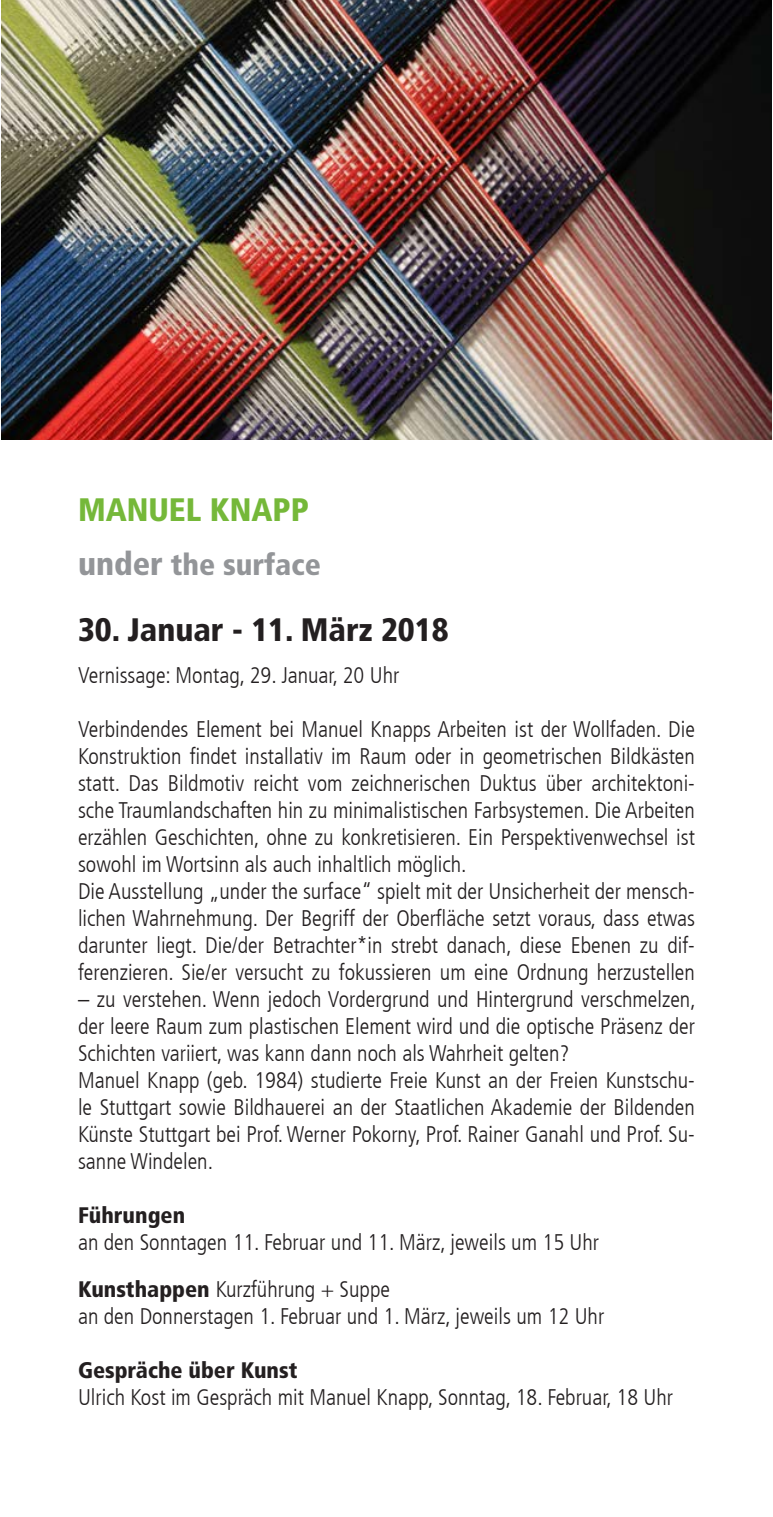
<style>
.page{position:relative;width:773px;height:1517px;background:#fff}
.page>*{position:absolute;margin:0;border:0;box-sizing:border-box;transform-origin:0 0}
.t1{font:900 condensed 32.5px "Frutiger LT Com";color:#231f20}
.t2{font:900 condensed 32.5px "Frutiger LT Com";color:#75b839}
.t3{font:900 condensed 30px "Frutiger LT Com";color:#939598}
.t4{font:300 condensed 22.5px/27px "Frutiger LT Com";color:#231f20}
.t5{font:900 condensed 22.5px "Frutiger LT Com";color:#231f20}
.s1{font-size:32.5px}
.s2{font-weight:900}
</style>
<div class="page">
<img style="left:2px;top:0;width:769px;height:439px">
<h1 class="t2" style="left:78px;top:490px;width:232px">MANUEL KNAPP</h1>
<h2 class="t3" style="left:78px;top:546px;width:244px"><span class="s1">under</span> the surface</h2>
<h1 class="t1" style="left:78px;top:610px;width:372px">30. Januar - 11. März 2018</h1>
<p class="t4" style="left:78px;top:661px;width:323px">Vernissage: Montag, 29. Januar, 20 Uhr</p>
<p class="t4" style="left:78px;top:715px;width:618px">Verbindendes Element bei Manuel Knapps Arbeiten ist der Wollfaden. Die Konstruktion findet installativ im Raum oder in geometrischen Bildkästen statt. Das Bildmotiv reicht vom zeichnerischen Duktus über architektoni&shy;sche Traumlandschaften hin zu minimalistischen Farbsystemen. Die Arbeiten erzählen Geschichten, ohne zu konkretisieren. Ein Perspektivenwechsel ist sowohl im Wortsinn als auch inhaltlich möglich.<br>Die Ausstellung „under the surface“ spielt mit der Unsicherheit der mensch&shy;lichen Wahrnehmung. Der Begriff der Oberfläche setzt voraus, dass etwas darunter liegt. Die/der Betrachter*in strebt danach, diese Ebenen zu dif&shy;ferenzieren. Sie/er versucht zu fokussieren um eine Ordnung herzustellen</p>
<p class="t4" style="left:78px;top:985px;width:619px">– zu verstehen. Wenn jedoch Vordergrund und Hintergrund verschmelzen, der leere Raum zum plastischen Element wird und die optische Präsenz der Schichten variiert, was kann dann noch als Wahrheit gelten?<br>Manuel Knapp (geb. 1984) studierte Freie Kunst an der Freien Kunstschu&shy;le Stuttgart sowie Bildhauerei an der Staatlichen Akademie der Bildenden Künste Stuttgart bei Prof. Werner Pokorny, Prof. Rainer Ganahl und Prof. Su&shy;sanne Windelen.</p>
<p class="t5" style="left:78px;top:1201px;width:109px">Führungen</p>
<p class="t4" style="left:78px;top:1218px;width:522px;line-height:47px">an den Sonntagen 11. Februar und 11. März, jeweils um 15 Uhr<br><span class="s2">Kunsthappen</span> Kurzführung + Suppe</p>
<p class="t4" style="left:78px;top:1302px;width:527px">an den Donnerstagen 1. Februar und 1. März, jeweils um 12 Uhr</p>
<p class="t5" style="left:78px;top:1356px;width:221px">Gespräche über Kunst</p>
<p class="t4" style="left:78px;top:1383px;width:596px">Ulrich Kost im Gespräch mit Manuel Knapp, Sonntag, 18. Februar, 18 Uhr</p>
</div>
